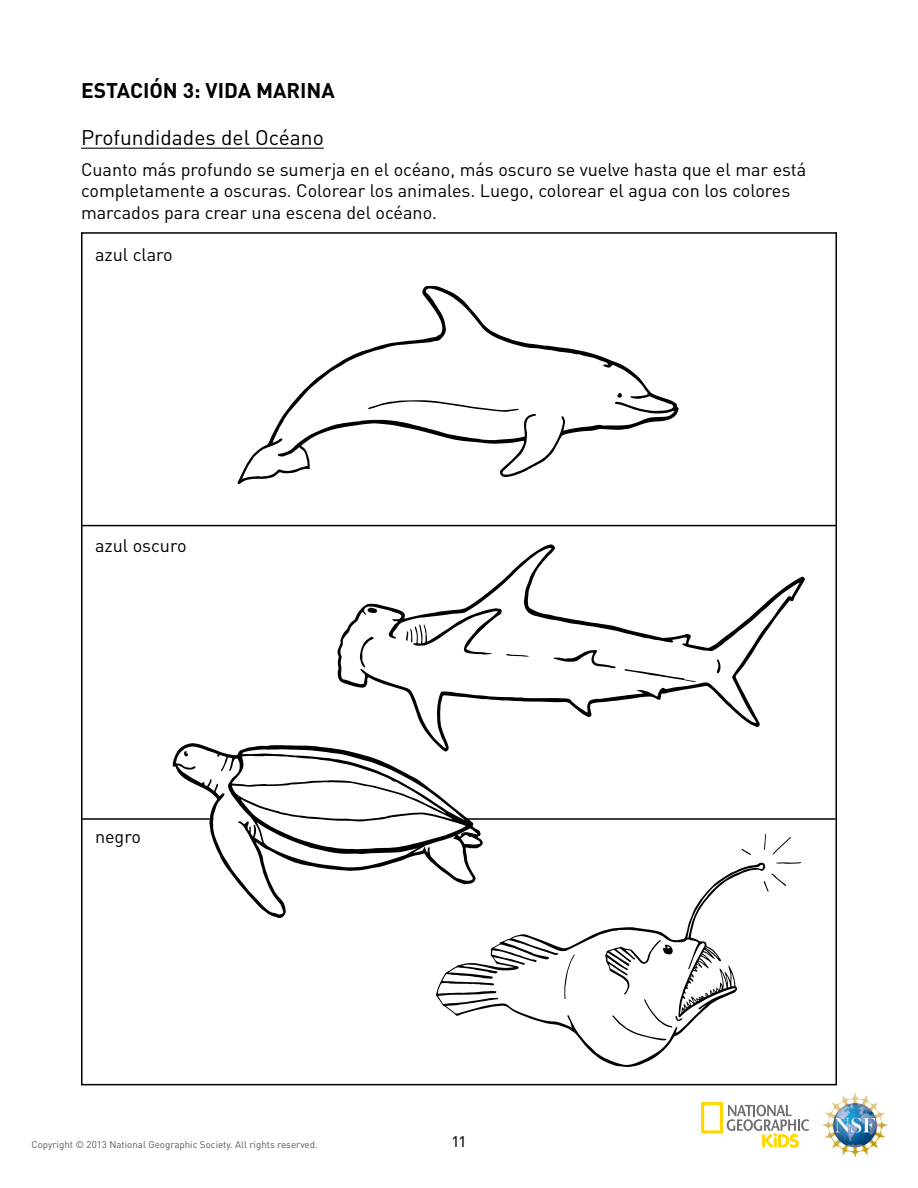
<style>
.page{position:relative;width:918px;height:1188px;background:#fff}
.page>*{position:absolute;margin:0;border:0;box-sizing:border-box;transform-origin:0 0}
.t1{font:21px "DIN";color:#000}
.t2{font:700 21px "DIN";color:#000}
.t3{font:18px/21.6px "DIN";color:#000}
.t4{font:18px "DIN Regular Alternate";color:#000}
.t5{font:9.75px "DIN";color:#58595b}
</style>
<div class="page">
<img style="left:824px;top:1094px;width:62px;height:62px">
<svg style="left:701px;top:1102px;width:108px;height:46px"></svg>
<hr style="left:81px;top:148px;width:243px;height:1px;background:#000">
<svg style="left:436px;top:863px;width:329px;height:204px"></svg>
<svg style="left:776px;top:862px;width:25px;height:2px"></svg>
<svg style="left:773px;top:837px;width:18px;height:18px"></svg>
<svg style="left:764px;top:834px;width:2px;height:16px"></svg>
<svg style="left:764px;top:873px;width:22px;height:19px"></svg>
<svg style="left:742px;top:849px;width:9px;height:6px"></svg>
<svg style="left:564px;top:954px;width:11px;height:45px"></svg>
<svg style="left:605px;top:940px;width:78px;height:100px"></svg>
<svg style="left:238px;top:286px;width:441px;height:198px"></svg>
<svg style="left:368px;top:400px;width:151px;height:12px"></svg>
<svg style="left:617px;top:393px;width:5px;height:5px"></svg>
<svg style="left:338px;top:544px;width:467px;height:199px"></svg>
<svg style="left:554px;top:650px;width:62px;height:19px"></svg>
<svg style="left:625px;top:669px;width:71px;height:13px"></svg>
<svg style="left:360px;top:637px;width:14px;height:31px"></svg>
<svg style="left:367px;top:607px;width:10px;height:6px"></svg>
<svg style="left:717px;top:659px;width:4px;height:15px"></svg>
<svg style="left:406px;top:608px;width:123px;height:49px"></svg>
<hr style="left:81px;top:525px;width:756px;height:1px;background:#000">
<hr style="left:81px;top:818px;width:129px;height:2px;background:#000">
<hr style="left:466px;top:818px;width:370px;height:2px;background:#000">
<svg style="left:173px;top:743px;width:310px;height:175px"></svg>
<svg style="left:184px;top:751px;width:4px;height:6px"></svg>
<p class="t2" style="left:81px;top:77px;width:26px">ESTACIÓN</p>
<p class="t2" style="left:183px;top:77px;width:104px">3: VI DA MARINA</p>
<p class="t1" style="left:81px;top:125px;width:244px">Profundidades del Océano</p>
<p class="t3" style="left:81px;top:158px;width:727px">Cuanto más profundo se sumerja en el océano, más oscuro se vuelve hasta que el mar está completamente a oscuras. Colorear los animales. Luego, colorear el agua con los colores marcados para crear una escena del océano.</p>
<p class="t3" style="left:95px;top:244px;width:79px">azul claro</p>
<p class="t3" style="left:95px;top:534px;width:93px">azul oscuro</p>
<p class="t3" style="left:95px;top:825px;width:47px">negro</p>
<p class="t5" style="left:32px;top:1138px;width:288px">Copyright © 2013 National Geographic Society. All rights reserved.</p>
<p class="t4" style="left:452px;top:1129px;width:15px">11</p>
</div>
